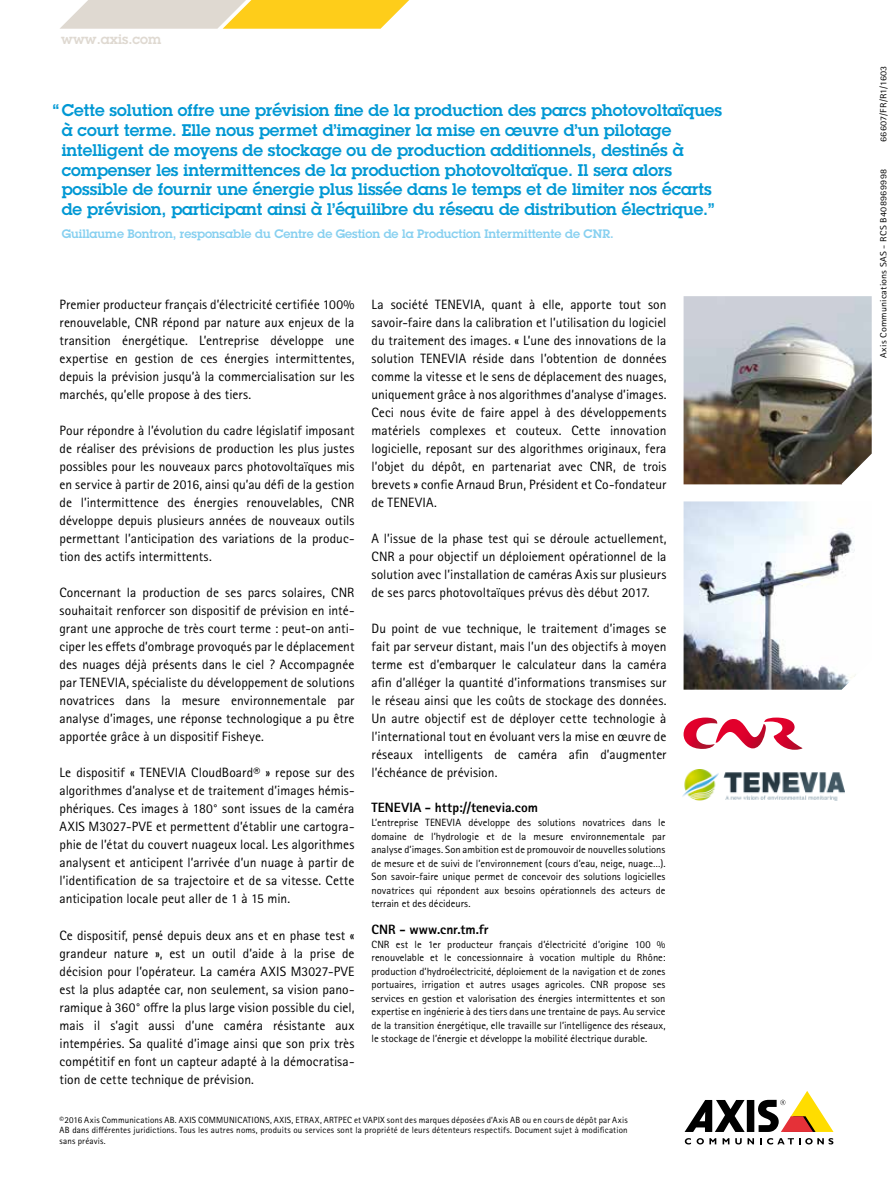
<style>
.page{position:relative;width:893px;height:1191px;background:#fff}
.page>*{position:absolute;margin:0;border:0;box-sizing:border-box;transform-origin:0 0}
.t1{font:600 16.5px/19.8px "Lubalin Graph ECG";color:#0098d4}
.t2{font:13.5px/18px "Rotis Sans Serif Pro";letter-spacing:.005em;color:#000;text-align:justify}
.t3{font:800 13.5px "Rotis Sans Serif Pro";letter-spacing:.005em;color:#000}
.t4{font:600 13.5px "Lubalin Graph ECG";color:#dfd9d1}
.t5{font:600 12px "Lubalin Graph ECG";color:#87d0f0}
.t6{font:10.5px/13.5px "Rotis Sans Serif Pro";letter-spacing:.005em;color:#000;text-align:justify}
.t7{font:9px/10.8px "Rotis Sans Serif Pro";letter-spacing:.02em;color:#000;text-align:justify}
.t8{font:9px "Rotis Sans Serif Pro";letter-spacing:.02em;color:#000;scale:1.12 1}
</style>
<div class="page">
<div style="left:747px;top:1100px;width:7px;height:32px;background:#000"></div>
<svg style="left:685px;top:1100px;width:60px;height:32px"></svg>
<svg style="left:758px;top:1091px;width:75px;height:41px"></svg>
<svg style="left:685px;top:1138px;width:6px;height:6px"></svg>
<svg style="left:697px;top:1138px;width:19px;height:6px"></svg>
<svg style="left:723px;top:1138px;width:6px;height:6px"></svg>
<svg style="left:735px;top:1138px;width:19px;height:6px"></svg>
<svg style="left:760px;top:1138px;width:73px;height:6px"></svg>
<img style="left:684px;top:296px;width:188px;height:188px">
<img style="left:684px;top:501px;width:172px;height:188px">
<svg style="left:684px;top:717px;width:119px;height:32px"></svg>
<svg style="left:60px;top:0;width:349px;height:29px;background:#f0d783"></svg>
<img style="left:682px;top:770px;width:162px;height:30px">
<p class="t4" style="left:61px;top:30px;width:102px">www.axis.com</p>
<p class="t1" style="left:62px;top:101px;width:662px;text-indent:-9px">“ Cette solution offre une prévision fine de la production des parcs photovoltaïques à court terme. Elle nous permet d’imaginer la mise en œuvre d’un pilotage intelligent de moyens de stockage ou de production additionnels, destinés à compenser les intermittences de la production photovoltaïque. Il sera alors possible de fournir une énergie plus lissée dans le temps et de limiter nos écarts de prévision, participant ainsi à l’équilibre du réseau de distribution électrique.”</p>
<p class="t5" style="left:62px;top:226px;width:553px">Guillaume Bontron, responsable du Centre de Gestion de la Production Intermittente de CNR.</p>
<p class="t2" style="left:60px;top:296px;width:297px">Premier producteur français d’électricité certifiée 100% renouvelable, CNR répond par nature aux enjeux de la transition énergétique. L’entreprise développe une expertise en gestion de ces énergies intermittentes, depuis la prévision jusqu’à la commercialisation sur les marchés, qu’elle propose à des tiers.</p>
<p class="t2" style="left:60px;top:422px;width:296px">Pour répondre à l’évolution du cadre législatif imposant de réaliser des prévisions de production les plus justes possibles pour les nouveaux parcs photovoltaïques mis en service à partir de 2016, ainsi qu’au défi de la gestion de l’intermittence des énergies renouvelables, CNR développe depuis plusieurs années de nouveaux outils permettant l’anticipation des variations de la produc&shy;tion des actifs intermittents.</p>
<p class="t2" style="left:60px;top:584px;width:297px">Concernant la production de ses parcs solaires, CNR souhaitait renforcer son dispositif de prévision en inté&shy;grant une approche de très court terme : peut-on anti&shy;ciper les effets d’ombrage provoqués par le déplacement des nuages déjà présents dans le ciel ? Accompagnée par TENEVIA, spécialiste du développement de solutions novatrices dans la mesure environnementale par analyse d’images, une réponse technologique a pu être apportée grâce à un dispositif Fisheye.</p>
<p class="t2" style="left:60px;top:764px;width:297px">Le dispositif « TENEVIA CloudBoard® » repose sur des algorithmes d’analyse et de traitement d’images hémis&shy;phériques. Ces images à 180° sont issues de la caméra AXIS M3027-PVE et permettent d’établir une cartogra&shy;phie de l’état du couvert nuageux local. Les algorithmes analysent et anticipent l’arrivée d’un nuage à partir de l’identification de sa trajectoire et de sa vitesse. Cette anticipation locale peut aller de 1 à 15 min.</p>
<p class="t2" style="left:60px;top:926px;width:297px">Ce dispositif, pensé depuis deux ans et en phase test « grandeur nature », est un outil d’aide à la prise de décision pour l’opérateur. La caméra AXIS M3027-PVE est la plus adaptée car, non seulement, sa vision pano&shy;ramique à 360° offre la plus large vision possible du ciel, mais il s’agit aussi d’une caméra résistante aux intempéries. Sa qualité d’image ainsi que son prix très compétitif en font un capteur adapté à la démocratisa&shy;tion de cette technique de prévision.</p>
<p class="t2" style="left:372px;top:296px;width:297px">La société TENEVIA, quant à elle, apporte tout son savoir-faire dans la calibration et l’utilisation du logiciel du traitement des images. « L’une des innovations de la solution TENEVIA réside dans l’obtention de données comme la vitesse et le sens de déplacement des nuages, uniquement grâce à nos algorithmes d’analyse d’images.<br>Ceci nous évite de faire appel à des développements matériels complexes et couteux. Cette innovation logicielle, reposant sur des algorithmes originaux, fera l’objet du dépôt, en partenariat avec CNR, de trois brevets » confie Arnaud Brun, Président et Co-fondateur de TENEVIA.</p>
<p class="t2" style="left:372px;top:530px;width:297px">A l’issue de la phase test qui se déroule actuellement, CNR a pour objectif un déploiement opérationnel de la solution avec l’installation de caméras Axis sur plusieurs de ses parcs photovoltaïques prévus dès début 2017.</p>
<p class="t2" style="left:372px;top:620px;width:297px">Du point de vue technique, le traitement d’images se fait par serveur distant, mais l’un des objectifs à moyen terme est d’embarquer le calculateur dans la caméra afin d’alléger la quantité d’informations transmises sur le réseau ainsi que les coûts de stockage des données.<br>Un autre objectif est de déployer cette technologie à l’international tout en évoluant vers la mise en œuvre de réseaux intelligents de caméra afin d’augmenter l’échéance de prévision.</p>
<p class="t3" style="left:372px;top:799px;width:168px">TENEVIA - http://tenevia.com</p>
<p class="t6" style="left:372px;top:815px;width:295px">L’entreprise TENEVIA développe des solutions novatrices dans le domaine de l’hydrologie et de la mesure environnementale par analyse d’images. Son ambition est de promouvoir de nouvelles solutions de mesure et de suivi de l’environnement (cours d’eau, neige, nuage…).<br>Son savoir-faire unique permet de concevoir des solutions logicielles novatrices qui répondent aux besoins opérationnels des acteurs de terrain et des décideurs.</p>
<p class="t3" style="left:372px;top:921px;width:119px">CNR - www.cnr.tm.fr</p>
<p class="t6" style="left:372px;top:937px;width:295px">CNR est le 1er producteur français d’électricité d’origine 100 % renouvelable et le concessionnaire à vocation multiple du Rhône: production d’hydroélectricité, déploiement de la navigation et de zones portuaires, irrigation et autres usages agricoles. CNR propose ses services en gestion et valorisation des énergies intermittentes et son expertise en ingénierie à des tiers dans une trentaine de pays. Au service de la transition énergétique, elle travaille sur l’intelligence des réseaux, le stockage de l’énergie et développe la mobilité électrique durable.</p>
<p class="t7" style="left:60px;top:1114px;width:570px">©2016 Axis Communications AB. AXIS COMMUNICATIONS, AXIS, ETRAX, ARTPEC et VAPIX sont des marques déposées d’Axis AB ou en cours de dépôt par Axis AB dans différentes juridictions. Tous les autres noms, produits ou services sont la propriété de leurs détenteurs respectifs. Document sujet à modification sans préavis.</p>
<p class="t8" style="left:878px;top:142px;width:70px;rotate:-90deg">66607/FR/R1/1603</p>
<p class="t8" style="left:878px;top:358px;width:170px;rotate:-90deg">Axis Communications SAS - RCS B408969998</p>
</div>
